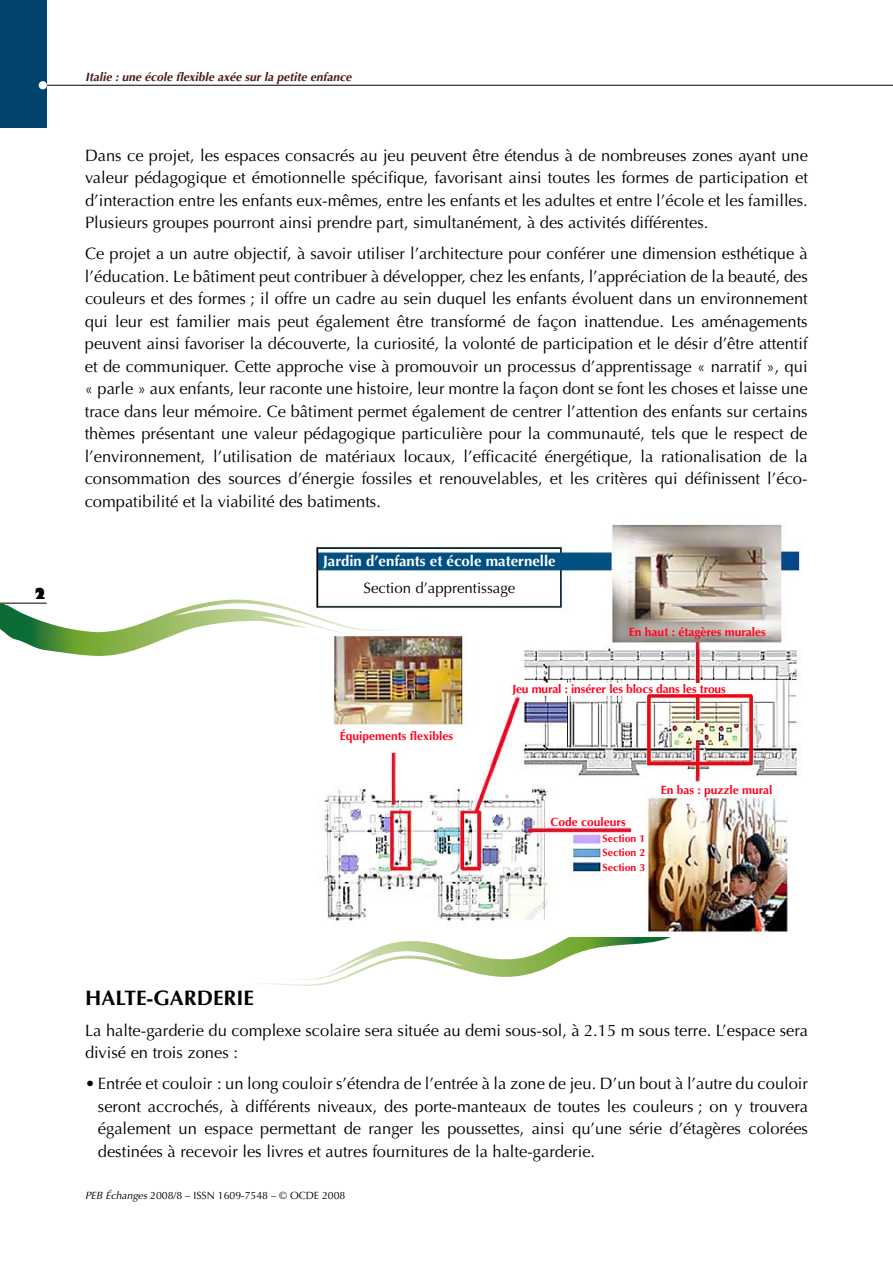
<style>
.page{position:relative;width:893px;height:1263px;background:#fff}
.page>*{position:absolute;margin:0;border:0;box-sizing:border-box;transform-origin:0 0}
.t1{font:700 21px "Optima";color:#000}
.t2{font:16.5px/22.5px "Optima";color:#000;text-align:justify}
.t3{font:700 15px "Optima";color:#fff}
.t4{font:15px "Optima";color:#000}
.t5{font:700 12px "Optima";color:#ff0421}
.t6{font:italic 700 12px "Optima";color:#4d1a19}
.t7{font:10.5px "Optima";color:#000}
.t8{font:700 10.5px/14.2px "Optima";color:#ff0421;text-align:justify}
.s1{font-style:italic}
</style>
<div class="page">
<hr style="left:0;top:85px;width:893px;height:1px;background:#000">
<div style="left:0;top:0;width:47px;height:128px;background:#00446b"></div>
<div style="left:39px;top:81px;width:8px;height:8px;background:#fff;border-radius:50%"></div>
<svg style="left:240px;top:937px;width:431px;height:49px"></svg>
<img style="left:312px;top:524px;width:489px;height:410px">
<div style="left:512px;top:684px;width:221px;height:10px;background:#fff"></div>
<svg style="left:0;top:587px;width:427px;height:70px"></svg>
<p class="t6" style="left:85px;top:70px;width:268px">Italie : une école flexible axée sur la petite enfance</p>
<p class="t2" style="left:85px;top:144px;width:724px">Dans ce projet, les espaces consacrés au jeu peuvent être étendus à de nombreuses zones ayant une valeur pédagogique et émotionnelle spécifique, favorisant ainsi toutes les formes de participation et d’interaction entre les enfants eux-mêmes, entre les enfants et les adultes et entre l’école et les familles.<br>Plusieurs groupes pourront ainsi prendre part, simultanément, à des activités différentes.</p>
<p class="t2" style="left:85px;top:243px;width:725px">Ce projet a un autre objectif, à savoir utiliser l’architecture pour conférer une dimension esthétique à l’éducation. Le bâtiment peut contribuer à développer, chez les enfants, l’appréciation de la beauté, des couleurs et des formes ; il offre un cadre au sein duquel les enfants évoluent dans un environnement qui leur est familier mais peut également être transformé de façon inattendue. Les aménagements peuvent ainsi favoriser la découverte, la curiosité, la volonté de participation et le désir d’être attentif et de communiquer. Cette approche vise à promouvoir un processus d’apprentissage « narratif », qui « parle » aux enfants, leur raconte une histoire, leur montre la façon dont se font les choses et laisse une trace dans leur mémoire. Ce bâtiment permet également de centrer l’attention des enfants sur certains thèmes présentant une valeur pédagogique particulière pour la communauté, tels que le respect de l’environnement, l’utilisation de matériaux locaux, l’efficacité énergétique, la rationalisation de la consommation des sources d’énergie fossiles et renouvelables, et les critères qui définissent l’éco&shy;compatibilité et la viabilité des batiments.</p>
<p class="t3" style="left:323px;top:552px;width:234px">Jardin d’enfants et école maternelle</p>
<p class="t4" style="left:364px;top:579px;width:153px">Section d’apprentissage</p>
<p class="t5" style="left:629px;top:625px;width:138px">En haut : étagères murales</p>
<p class="t5" style="left:340px;top:729px;width:115px">Équipements flexibles</p>
<p class="t5" style="left:512px;top:681px;width:215px">Jeu mural : insérer les blocs dans les trous</p>
<p class="t5" style="left:550px;top:814px;width:77px">Code couleurs</p>
<p class="t8" style="left:603px;top:831px;width:44px">Section 1<br>Section 2<br>Section 3</p>
<p class="t5" style="left:661px;top:783px;width:113px">En bas : puzzle mural</p>
<p class="t1" style="left:85px;top:985px;width:160px">Halte-garderie</p>
<p class="t2" style="left:85px;top:1019px;width:724px">La halte-garderie du complexe scolaire sera située au demi sous-sol, à 2.15 m sous terre. L’espace sera divisé en trois zones :</p>
<p class="t2" style="left:98px;top:1073px;width:712px;text-indent:-13px">• Entrée et couloir : un long couloir s’étendra de l’entrée à la zone de jeu. D’un bout à l’autre du couloir seront accrochés, à différents niveaux, des porte-manteaux de toutes les couleurs ; on y trouvera également un espace permettant de ranger les poussettes, ainsi qu’une série d’étagères colorées destinées à recevoir les livres et autres fournitures de la halte-garderie.</p>
<p class="t7" style="left:85px;top:1189px;width:262px"><span class="s1">PEB Échanges</span> 2008/8 – ISSN 1609-7548 – © OCDE 2008</p>
</div>
